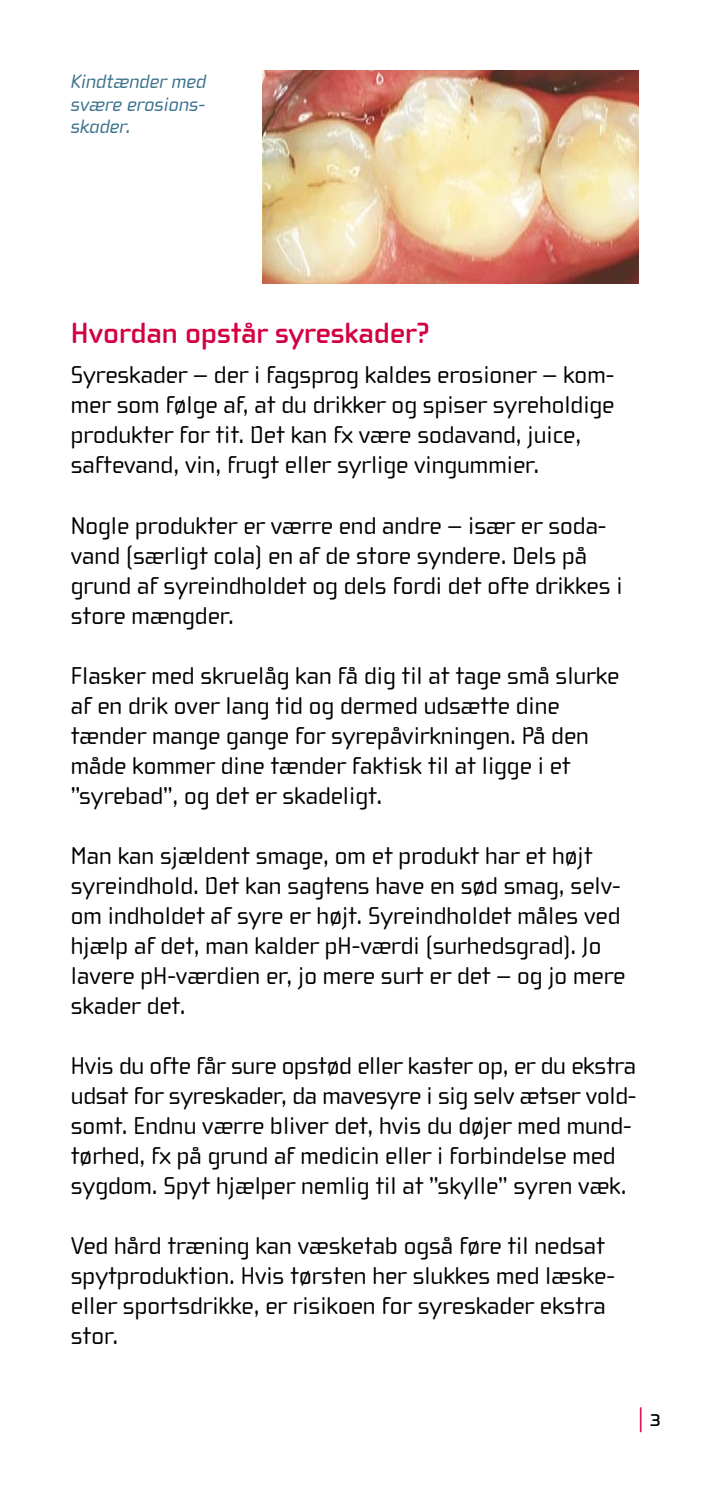
<style>
.page{position:relative;width:709px;height:1489px;background:#fff}
.page>*{position:absolute;margin:0;border:0;box-sizing:border-box;transform-origin:0 0}
.t1{font:700 30px "Cholla Wide OT";color:#d30043}
.t2{font:25px/30px "Cholla Wide OT";color:#000}
.t3{font:25px "Cholla Unicase OT";color:#d30043}
.t4{font:italic 20px/22.5px "Cholla Wide OT";color:#3b728d;text-align:justify}
</style>
<div class="page">
<img style="left:262px;top:71px;width:376px;height:212px">
<p class="t4" style="left:71px;top:71px;width:137px">Kindtænder med svære erosions&shy;skader.</p>
<p class="t1" style="left:71px;top:317px;width:360px">Hvordan opstår syreskader?</p>
<p class="t2" style="left:71px;top:360px;width:545px">Syreskader – der i fagsprog kaldes erosioner – kom&shy;mer som følge af, at du drikker og spiser syreholdige produkter for tit. Det kan fx være sodavand, juice, saftevand, vin, frugt eller syrlige vingummier.</p>
<p class="t2" style="left:71px;top:510px;width:553px">Nogle produkter er værre end andre – især er soda&shy;vand (særligt cola) en af de store syndere. Dels på grund af syreindholdet og dels fordi det ofte drikkes i store mængder.</p>
<p class="t2" style="left:71px;top:660px;width:550px">Flasker med skruelåg kan få dig til at tage små slurke af en drik over lang tid og dermed udsætte dine tænder mange gange for syrepåvirkningen. På den måde kommer dine tænder faktisk til at ligge i et ”syre-bad”, og det er skadeligt.</p>
<p class="t2" style="left:71px;top:840px;width:556px">Man kan sjældent smage, om et produkt har et højt syreindhold. Det kan sagtens have en sød smag, selv&shy;om indholdet af syre er højt. Syreindholdet måles ved hjælp af det, man kalder pH-værdi (surhedsgrad). Jo lavere pH-værdien er, jo mere surt er det – og jo mere skader det.</p>
<p class="t2" style="left:71px;top:1050px;width:567px">Hvis du ofte får sure opstød eller kaster op, er du ekstra udsat for syreskader, da mavesyre i sig selv ætser vold&shy;somt. Endnu værre bliver det, hvis du døjer med mund&shy;tørhed, fx på grund af medicin eller i forbindelse med sygdom. Spyt hjælper nemlig til at ”skylle” syren væk.</p>
<p class="t2" style="left:71px;top:1230px;width:545px">Ved hård træning kan væsketab også føre til nedsat spytproduktion. Hvis tørsten her slukkes med læske&shy;eller sportsdrikke, er risikoen for syreskader ekstra stor.</p>
<p class="t3" style="left:638px;top:1403px;width:7px">|</p>
</div>
